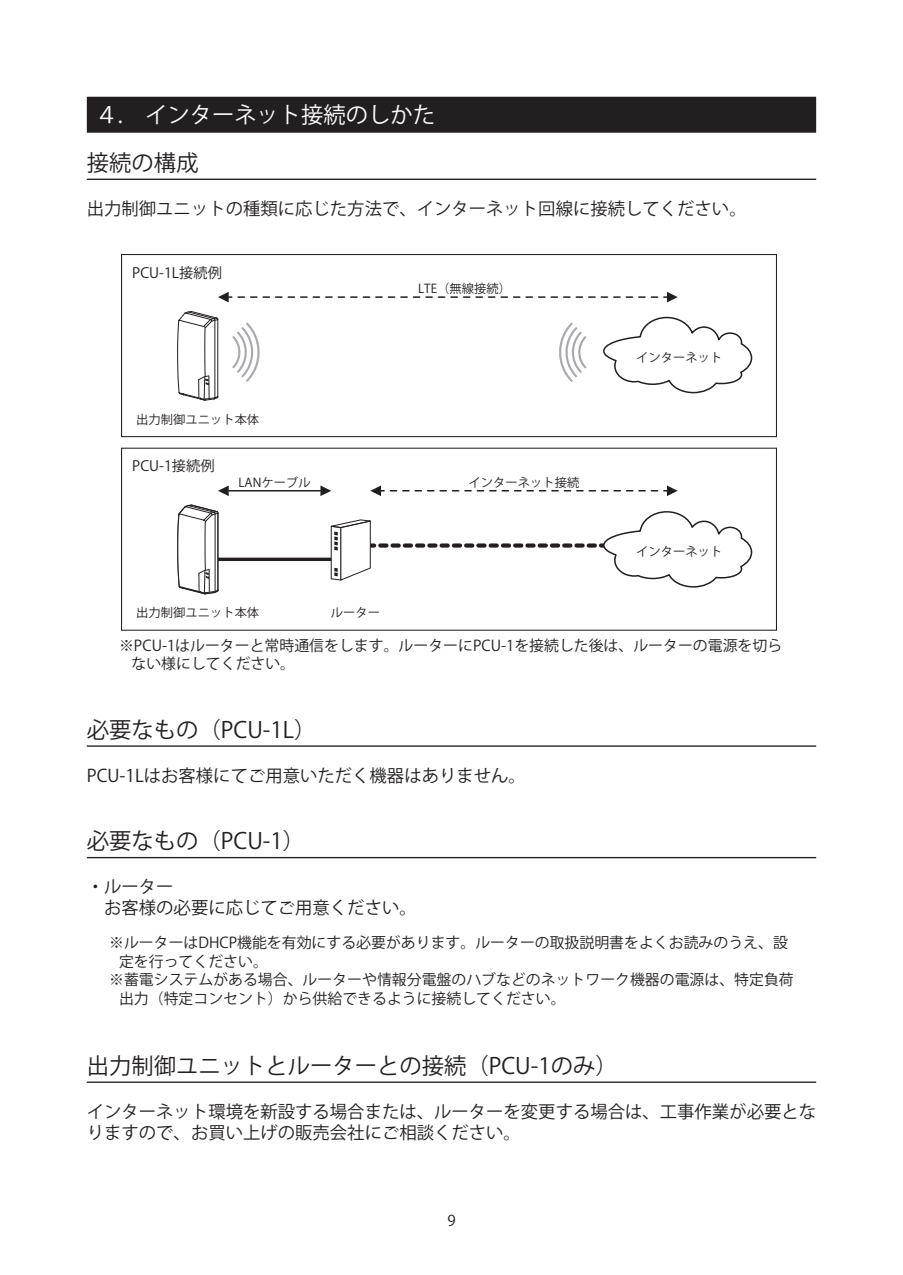
<style>
.page{position:relative;width:903px;height:1275px;background:#fff}
.page>*{position:absolute;margin:0;border:0;box-sizing:border-box;transform-origin:0 0}
.t1{font:22.4px "Koz Go Pr 6 N";color:#231f20}
.t2{font:22.4px "Koz Go Pr 6 N";color:#fff}
.t3{font:17.32px/21px "Koz Go Pr 6 N";color:#231f20}
.t4{font:14.88px/18.6px "Koz Go Pr 6 N";color:#231f20}
.t5{font:14.17px "Koz Go Pr 6 N";color:#231f20}
.t6{font:12.25px "Koz Go Pr 6 N";color:#231f20}
</style>
<div class="page">
<svg style="left:218px;top:292px;width:14px;height:10px"></svg>
<svg style="left:238px;top:292px;width:440px;height:10px"></svg>
<div style="left:121px;top:254px;width:656px;height:183px;border:1px solid #231f20"></div>
<svg style="left:232px;top:323px;width:28px;height:59px"></svg>
<svg style="left:177px;top:311px;width:41px;height:90px"></svg>
<svg style="left:603px;top:316px;width:150px;height:78px"></svg>
<svg style="left:559px;top:323px;width:27px;height:59px"></svg>
<svg style="left:177px;top:485px;width:576px;height:110px"></svg>
<div style="left:87px;top:97px;width:729px;height:36px;background:#231f20"></div>
<hr style="left:87px;top:179px;width:729px;height:1px;background:#231f20">
<hr style="left:87px;top:745px;width:729px;height:2px;background:#231f20">
<hr style="left:87px;top:857px;width:729px;height:1px;background:#231f20">
<hr style="left:87px;top:1081px;width:729px;height:2px;background:#231f20">
<h1 class="t2" style="left:95px;top:102px;width:341px">４.　インターネット接続のしかた</h1>
<h1 class="t1" style="left:87px;top:150px;width:113px">接続の構成</h1>
<p class="t3" style="left:87px;top:198px;width:661px">出力制御ユニットの種類に応じた方法で、インターネット回線に接続してください。</p>
<p class="t5" style="left:132px;top:264px;width:91px">PCU-1L接続例</p>
<p class="t6" style="left:418px;top:282px;width:95px">LTE（無線接続）</p>
<p class="t6" style="left:136px;top:412px;width:125px">出力制御ユニット本体</p>
<p class="t5" style="left:132px;top:458px;width:84px">PCU-1接続例</p>
<p class="t6" style="left:238px;top:475px;width:74px">LANケーブル</p>
<p class="t6" style="left:136px;top:606px;width:125px">出力制御ユニット本体</p>
<p class="t6" style="left:331px;top:606px;width:51px">ルーター</p>
<p class="t6" style="left:468px;top:476px;width:112px">インターネット接続</p>
<p class="t6" style="left:636px;top:350px;width:88px">インターネット</p>
<p class="t6" style="left:636px;top:545px;width:88px">インターネット</p>
<p class="t4" style="left:131px;top:636px;width:652px;text-indent:-12px">※PCU-1はルーターと常時通信をします。ルーターにPCU-1を接続した後は、ルーターの電源を切らない様にしてください。</p>
<h1 class="t1" style="left:87px;top:717px;width:231px">必要なもの（PCU-1L）</h1>
<p class="t3" style="left:87px;top:765px;width:440px">PCU-1Lはお客様にてご用意いただく機器はありません。</p>
<h1 class="t1" style="left:87px;top:828px;width:220px">必要なもの（PCU-1）</h1>
<p class="t3" style="left:104px;top:877px;width:314px;text-indent:-17px">・ルーター<br>お客様の必要に応じてご用意ください。</p>
<p class="t4" style="left:109px;top:934px;width:680px">※ルーターはDHCP機能を有効にする必要があります。ルーターの取扱説明書をよくお読みのうえ、設</p>
<p class="t4" style="left:119px;top:952px;width:150px">定を行ってください。</p>
<p class="t4" style="left:109px;top:971px;width:686px">※蓄電システムがある場合、ルーターや情報分電盤のハブなどのネットワーク機器の電源は、特定負荷</p>
<p class="t4" style="left:119px;top:989px;width:448px">出力（特定コンセント）から供給できるように接続してください。</p>
<h1 class="t1" style="left:87px;top:1053px;width:532px">出力制御ユニットとルーターとの接続（PCU-1のみ）</h1>
<p class="t3" style="left:87px;top:1101px;width:731px">インターネット環境を新設する場合または、ルーターを変更する場合は、工事作業が必要となりますので、お買い上げの販売会社にご相談ください。</p>
<p class="t4" style="left:447px;top:1212px;width:10px">9</p>
</div>
